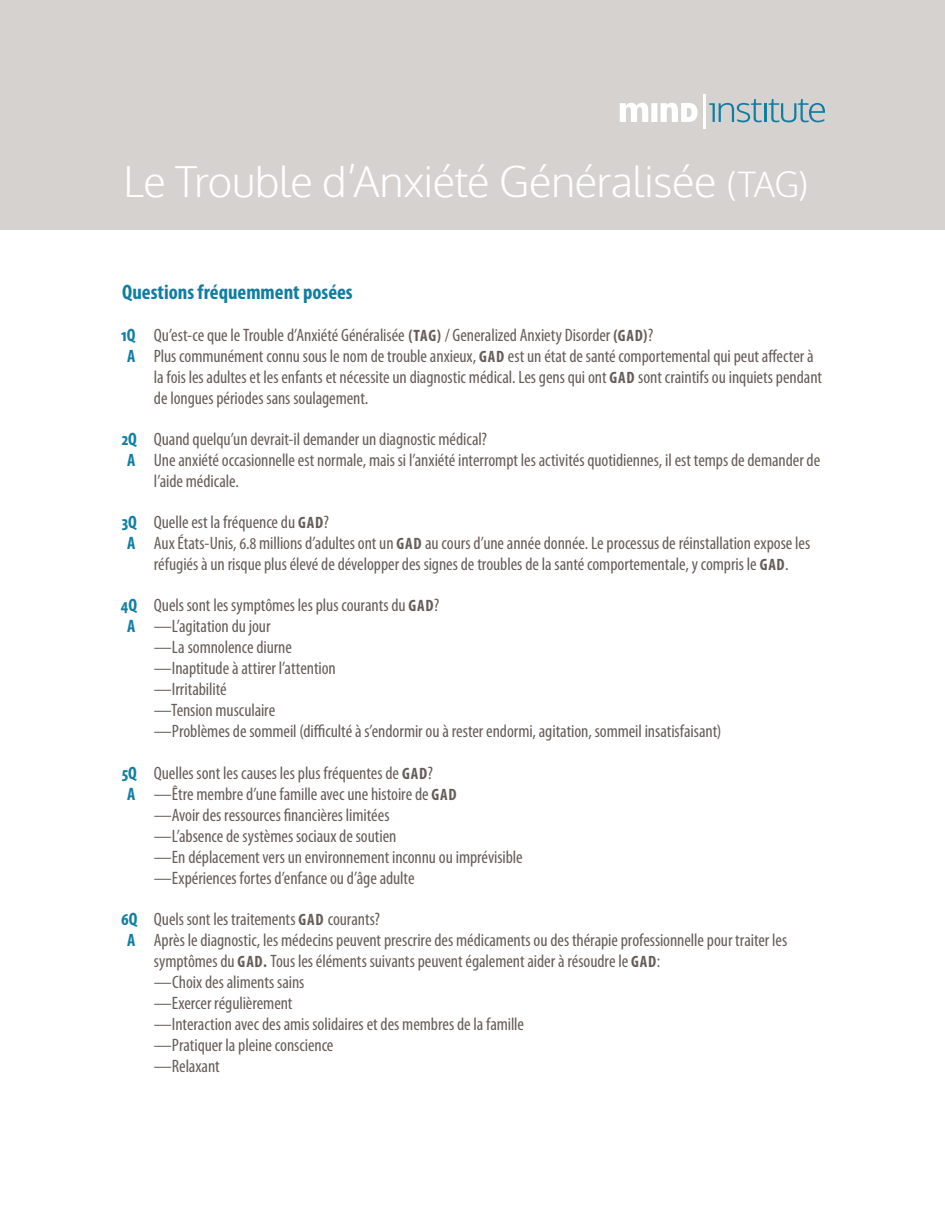
<style>
.page{position:relative;width:945px;height:1215px;background:#fff}
.page>*{position:absolute;margin:0;border:0;box-sizing:border-box;transform-origin:0 0}
.t1{font:300 42px "Oxygen";letter-spacing:-.005em;color:#fff}
.t2{font:700 condensed 21px "Myriad Pro";color:#107ea3}
.t3{font:condensed 18px "Myriad Pro";letter-spacing:-.005em;color:#665d59}
.s1{font-size:34.5px}
.s2{font-weight:700;color:#107ea3}
.s3{font-weight:700;font-size:16.5px}
</style>
<div class="page">
<div style="left:0;top:0;width:945px;height:230px;background:#d6d2cf"></div>
<svg style="left:620px;top:103px;width:78px;height:19px"></svg>
<hr style="left:703px;top:95px;width:2px;height:34px;background:#fff">
<svg style="left:709px;top:99px;width:116px;height:23px"></svg>
<h1 class="t1" style="left:123px;top:156px;width:686px">Le Trouble d’Anxiété Généralisée <span class="s1">(TAG)</span></h1>
<p class="t2" style="left:122px;top:279px;width:232px">Questions fréquemment posées</p>
<p class="t3" style="left:121px;top:324px;width:534px"><span class="s2">1Q</span> Qu’est-ce que le Trouble d’Anxiété Généralisée <span class="s3">(TAG)</span> / Generalized Anxiety Disorder <span class="s3">(GAD)</span>?</p>
<p class="t3" style="left:127px;top:345px;width:688px"><span class="s2">A</span> Plus communément connu sous le nom de trouble anxieux, <span class="s3">GAD</span> est un état de santé comportemental qui peut affecter à</p>
<p class="t3" style="left:154px;top:366px;width:670px">la fois les adultes et les enfants et nécessite un diagnostic médical. Les gens qui ont <span class="s3">GAD</span> sont craintifs ou inquiets pendant</p>
<p class="t3" style="left:154px;top:387px;width:216px">de longues périodes sans soulagement.</p>
<p class="t3" style="left:122px;top:428px;width:367px"><span class="s2">2Q</span> Quand quelqu’un devrait-il demander un diagnostic médical?</p>
<p class="t3" style="left:127px;top:449px;width:695px"><span class="s2">A</span> Une anxiété occasionnelle est normale, mais si l’anxiété interrompt les activités quotidiennes, il est temps de demander de</p>
<p class="t3" style="left:154px;top:470px;width:86px">l’aide médicale.</p>
<p class="t3" style="left:122px;top:511px;width:209px"><span class="s2">3Q</span> Quelle est la fréquence du <span class="s3">GAD</span>?</p>
<p class="t3" style="left:127px;top:532px;width:685px"><span class="s2">A</span> Aux États-Unis, 6.8 millions d’adultes ont un <span class="s3">GAD</span> au cours d’une année donnée. Le processus de réinstallation expose les</p>
<p class="t3" style="left:154px;top:553px;width:636px">réfugiés à un risque plus élevé de développer des signes de troubles de la santé comportementale, y compris le <span class="s3">GAD</span>.</p>
<p class="t3" style="left:121px;top:594px;width:320px"><span class="s2">4Q</span> Quels sont les symptômes les plus courants du <span class="s3">GAD</span>?</p>
<p class="t3" style="left:127px;top:615px;width:145px"><span class="s2">A</span> —L’agitation du jour</p>
<p class="t3" style="left:154px;top:636px;width:140px">—La somnolence diurne</p>
<p class="t3" style="left:154px;top:657px;width:184px">—Inaptitude à attirer l’attention</p>
<p class="t3" style="left:154px;top:678px;width:74px">—Irritabilité</p>
<p class="t3" style="left:154px;top:699px;width:123px">—Tension musculaire</p>
<p class="t3" style="left:154px;top:720px;width:569px">—Problèmes de sommeil (difficulté à s’endormir ou à rester endormi, agitation, sommeil insatisfaisant)</p>
<p class="t3" style="left:122px;top:762px;width:313px"><span class="s2">5Q</span> Quelles sont les causes les plus fréquentes de <span class="s3">GAD</span>?</p>
<p class="t3" style="left:127px;top:783px;width:331px"><span class="s2">A</span> —Être membre d’une famille avec une histoire de <span class="s3">GAD</span></p>
<p class="t3" style="left:154px;top:804px;width:237px">—Avoir des ressources financières limitées</p>
<p class="t3" style="left:154px;top:825px;width:244px">—L’absence de systèmes sociaux de soutien</p>
<p class="t3" style="left:154px;top:846px;width:370px">—En déplacement vers un environnement inconnu ou imprévisible</p>
<p class="t3" style="left:154px;top:867px;width:262px">—Expériences fortes d’enfance ou d’âge adulte</p>
<p class="t3" style="left:121px;top:908px;width:260px"><span class="s2">6Q</span> Quels sont les traitements <span class="s3">GAD</span> courants?</p>
<p class="t3" style="left:127px;top:929px;width:662px"><span class="s2">A</span> Après le diagnostic, les médecins peuvent prescrire des médicaments ou des thérapie professionnelle pour traiter les</p>
<p class="t3" style="left:154px;top:950px;width:508px">symptômes du <span class="s3">GAD.</span> Tous les éléments suivants peuvent également aider à résoudre le <span class="s3">GAD</span>:</p>
<p class="t3" style="left:154px;top:971px;width:152px">—Choix des aliments sains</p>
<p class="t3" style="left:154px;top:992px;width:140px">—Exercer régulièrement</p>
<p class="t3" style="left:154px;top:1013px;width:372px">—Interaction avec des amis solidaires et des membres de la famille</p>
<p class="t3" style="left:154px;top:1034px;width:181px">—Pratiquer la pleine conscience</p>
<p class="t3" style="left:154px;top:1055px;width:67px">—Relaxant</p>
</div>
